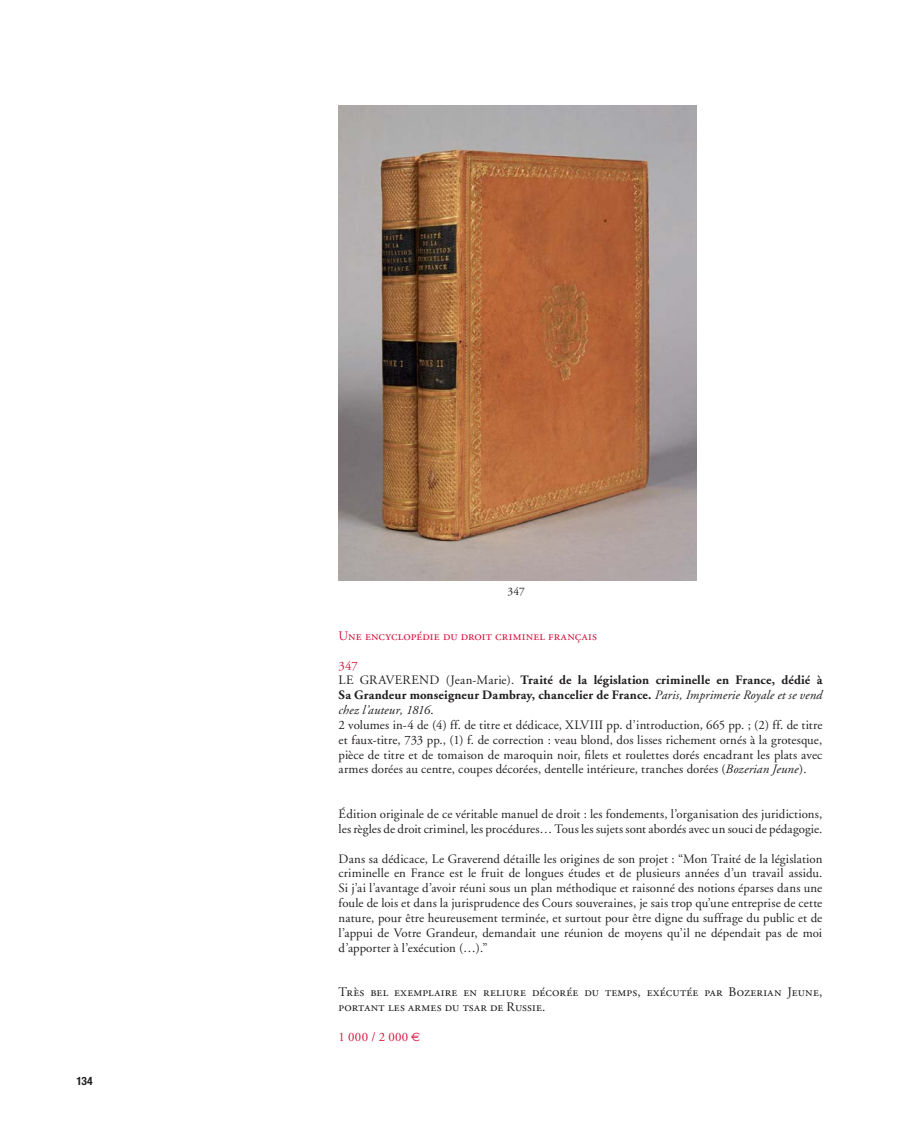
<style>
.page{position:relative;width:918px;height:1146px;background:#fff}
.page>*{position:absolute;margin:0;border:0;box-sizing:border-box;transform-origin:0 0}
.t1{font:13.05px/14.9px "Adobe Garamond Regular SC";letter-spacing:.015em;color:#231f20}
.t2{font:13.05px "Adobe Garamond Regular SC";letter-spacing:.015em;color:#d7143f}
.t3{font:12.75px/14.9px "Adobe Garamond";letter-spacing:.005em;color:#231f20}
.t4{font:12.75px "Adobe Garamond";letter-spacing:.025em;color:#d7143f}
.t5{font:700 condensed 11.4px "Helvetica Neue";color:#231f20}
.t6{font:11.4px "Adobe Garamond";color:#231f20}
.s1{color:#d7143f}
.s2{font-weight:700}
.s3{font-style:italic}
.s4{font-family:"Euro Sans";font-size:12.15px}
</style>
<div class="page">
<img style="left:339px;top:105px;width:358px;height:475px">
<p class="t5" style="left:76px;top:1077px;width:18px">134</p>
<p class="t6" style="left:508px;top:587px;width:19px">347</p>
<p class="t2" style="left:339px;top:630px;width:260px">Une encyclopédie du droit criminel français</p>
<p class="t3" style="left:339px;top:659px;width:485px"><span class="s1">347<br></span>LE GRAVEREND (Jean-Marie). <span class="s2">Traité de la législation criminelle en France, dédié à Sa Grandeur monseigneur Dambray, chancelier de France.</span> <span class="s3">Paris, Imprimerie Royale et se vend chez l’auteur, 1816</span>.<br>2 volumes in-4 de (4) ff. de titre et dédicace, XLVIII pp. d’introduction, 665 pp. ; (2) ff. de titre et faux-titre, 733 pp., (1) f. de correction : veau blond, dos lisses richement ornés à la grotesque, pièce de titre et de tomaison de maroquin noir, filets et roulettes dorés encadrant les plats avec armes dorées au centre, coupes décorées, dentelle intérieure, tranches dorées (<span class="s3">Bozerian Jeune</span>).</p>
<p class="t3" style="left:339px;top:807px;width:485px">Édition originale de ce véritable manuel de droit : les fondements, l’organisation des juridictions, les règles de droit criminel, les procédures… Tous les sujets sont abordés avec un souci de pédagogie.</p>
<p class="t3" style="left:339px;top:852px;width:485px;text-align:justify">Dans sa dédicace, Le Graverend détaille les origines de son projet : “Mon Traité de la législation criminelle en France est le fruit de longues études et de plusieurs années d’un travail assidu.<br>Si j’ai l’avantage d’avoir réuni sous un plan méthodique et raisonné des notions éparses dans une foule de lois et dans la jurisprudence des Cours souveraines, je sais trop qu’une entreprise de cette nature, pour être heureusement terminée, et surtout pour être digne du suffrage du public et de l’appui de Votre Grandeur, demandait une réunion de moyens qu’il ne dépendait pas de moi d’apporter à l’exécution (…).”</p>
<p class="t1" style="left:339px;top:985px;width:485px">Très bel exemplaire en reliure décorée du temps, exécutée par Bozerian Jeune, portant les armes du tsar de Russie.</p>
<p class="t4" style="left:339px;top:1031px;width:83px">1 000 / 2 000 <span class="s4">€</span></p>
</div>
